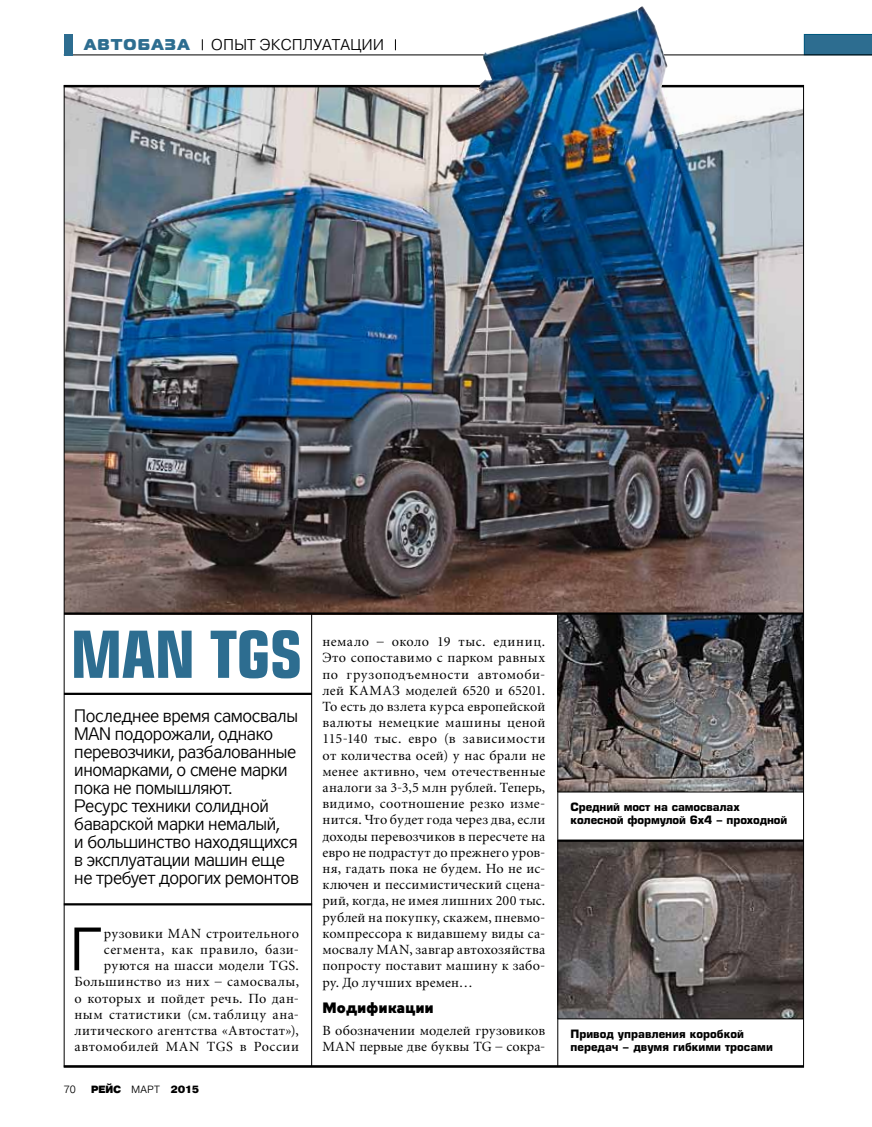
<style>
.page{position:relative;width:872px;height:1127px;background:#fff}
.page>*{position:absolute;margin:0;border:0;box-sizing:border-box;transform-origin:0 0}
.t1{font:700 63px "Europe Cond";letter-spacing:-.01em;color:#2d6d90}
.t2{font:57px "Europe";color:#000}
.t3{font:18px/18px "Zeppelin 31";letter-spacing:-.02em;color:#000}
.t4{font:300 15.6px "Pragmatica";color:#000}
.t5{font:900 15.6px "Magistral";letter-spacing:.085em;color:#2d6d90}
.t6{font:700 15px "Zeppelin 33";letter-spacing:.025em;color:#000}
.t7{font:13.8px/16.2px "Miniature";letter-spacing:.025em;color:#000;text-align:right}
.t8{font:13.8px/16.2px "Miniature";letter-spacing:.005em;color:#000}
.t9{font:700 11.25px/13px "Europe";letter-spacing:-.005em;color:#000}
.t10{font:900 10.5px "Pragmatica";letter-spacing:-.05em;color:#000}
.t11{font:300 10.5px "Pragmatica";color:#000}
.s1{font-weight:300}
</style>
<div class="page">
<img style="left:66px;top:87px;width:736px;height:525px">
<img style="left:558px;top:842px;width:244px;height:176px">
<img style="left:558px;top:615px;width:244px;height:176px">
<hr style="left:64px;top:85px;width:740px;height:2px;background:#000">
<hr style="left:64px;top:1065px;width:740px;height:2px;background:#000">
<svg style="left:804px;top:34px;width:68px;height:21px"></svg>
<hr style="left:64px;top:55px;width:808px;height:1px;background:#000">
<div style="left:64px;top:34px;width:8px;height:21px;background:#2d6d90"></div>
<hr style="left:557px;top:614px;width:1px;height:452px;background:#000">
<hr style="left:311px;top:614px;width:1px;height:452px;background:#000">
<hr style="left:64px;top:612px;width:739px;height:3px;background:#000">
<hr style="left:64px;top:693px;width:248px;height:2px;background:#000">
<hr style="left:64px;top:903px;width:248px;height:2px;background:#000">
<hr style="left:557px;top:791px;width:247px;height:1px;background:#000">
<hr style="left:557px;top:1018px;width:247px;height:1px;background:#000">
<hr style="left:557px;top:839px;width:247px;height:3px;background:#000">
<img style="left:469px;top:6px;width:199px;height:98px">
<p class="t5" style="left:84px;top:33px;width:107px">автобаза</p>
<p class="t4" style="left:211px;top:35px;width:175px">ОПЫТ ЭКСПЛУАТАЦИИ</p>
<h1 class="t1" style="left:71px;top:613px;width:233px">MAN TGS</h1>
<p class="t3" style="left:74px;top:707px;width:226px">Последнее время самосвалы<br>MAN подорожали, однако перевозчики, разбалованные иномарками, о смене марки пока не помышляют.<br>Ресурс техники солидной баварской марки немалый,<br>и большинство находящихся в эксплуатации машин еще не требует дорогих ремонтов</p>
<h2 class="t2" style="left:70px;top:916px;width:33px">Г</h2>
<p class="t7" style="left:74px;top:926px;width:226px">рузовики MAN строительного сегмента, как правило, бази&shy;руются на шасси модели TGS.<br>Большинство из них – самосвалы, о которых и пойдет речь. По дан&shy;ным статистики (см. таблицу ана&shy;литического агентства «Автостат»), автомобилей MAN TGS в России</p>
<p class="t11" style="left:64px;top:1082px;width:14px">70</p>
<p class="t10" style="left:91px;top:1082px;width:110px">РЕЙС <span class="s1">МАРТ</span> 2015</p>
<p class="t7" style="left:322px;top:634px;width:224px;text-align:justify">немало – около 19 тыс. единиц.<br>Это сопоставимо с парком равных по грузоподъемности автомоби&shy;лей КАМАЗ моделей 6520 и 65201.<br>То есть до взлета курса европейской валюты немецкие машины ценой 115-140 тыс. евро (в зависимости от количества осей) у нас брали не менее активно, чем отечественные аналоги за 3-3,5 млн рублей. Теперь, видимо, соотношение резко изме&shy;нится. Что будет года через два, если доходы перевозчиков в пересчете на евро не подрастут до прежнего уров&shy;ня, гадать пока не будем. Но не ис&shy;ключен и пессимистический сцена&shy;рий, когда, не имея лишних 200 тыс. рублей на покупку, скажем, пневмо&shy;компрессора к видавшему виды са&shy;мосвалу MAN, завгар автохозяйства попросту поставит машину к забо&shy;ру. До лучших времен…</p>
<p class="t6" style="left:322px;top:999px;width:113px">Модификации</p>
<p class="t8" style="left:322px;top:1023px;width:224px">В обозначении моделей грузовиков<br>MAN первые две буквы TG – сокра-</p>
<p class="t9" style="left:570px;top:1027px;width:204px">Привод управления коробкой передач – двумя гибкими тросами</p>
<p class="t9" style="left:570px;top:800px;width:218px">Средний мост на самосвалах колесной формулой 6х4 – проходной</p>
</div>
